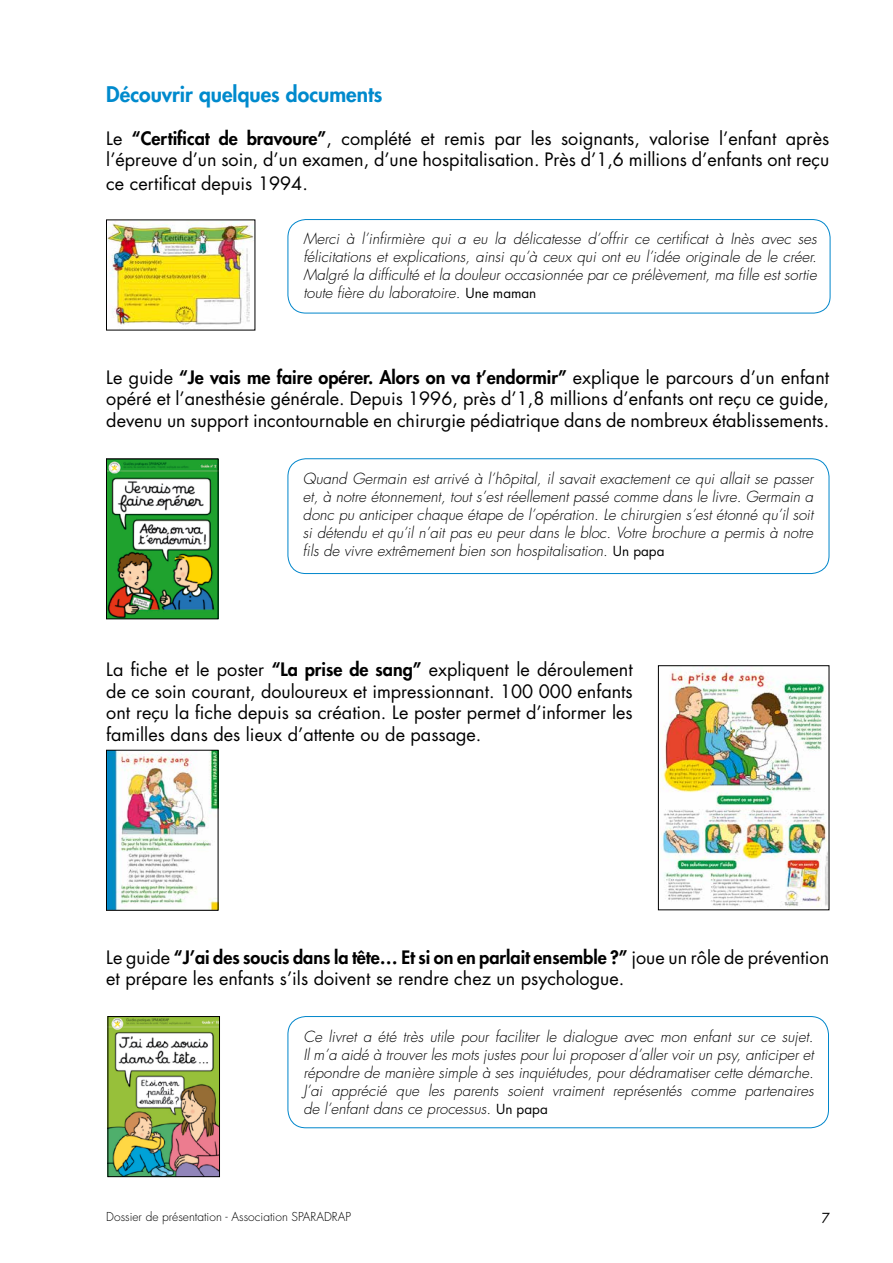
<style>
.page{position:relative;width:893px;height:1263px;background:#fff}
.page>*{position:absolute;margin:0;border:0;box-sizing:border-box;transform-origin:0 0}
.t1{font:800 21px "Futura";color:#008acd}
.t2{font:18px/21.6px "Futura";color:#000}
.t3{font:italic 300 15px/18px "Futura";color:#000;text-align:justify}
.t4{font:13.5px "Futura";color:#000}
.t5{font:300 12px "Futura";color:#000}
.s1{font-weight:800}
.s2{font-weight:400;font-style:normal;font-size:13.5px}
</style>
<div class="page">
<img style="left:108px;top:222px;width:145px;height:103px">
<div style="left:288px;top:219px;width:542px;height:94px;border:1px solid #0086cb;border-radius:18px"></div>
<img style="left:108px;top:461px;width:108px;height:156px">
<div style="left:106px;top:459px;width:112px;height:160px;border:1px solid #000"></div>
<div style="left:288px;top:459px;width:541px;height:115px;border:1px solid #0086cb;border-radius:18px"></div>
<img style="left:108px;top:752px;width:108px;height:156px">
<div style="left:106px;top:750px;width:112px;height:160px;border:1px solid #000"></div>
<img style="left:660px;top:667px;width:167px;height:240px">
<div style="left:658px;top:665px;width:171px;height:245px;border:1px solid #000"></div>
<div style="left:288px;top:1016px;width:541px;height:112px;border:1px solid #0086cb;border-radius:18px"></div>
<img style="left:110px;top:1018px;width:108px;height:157px">
<div style="left:108px;top:1016px;width:112px;height:161px;border:1px solid #000"></div>
<h1 class="t1" style="left:106px;top:81px;width:278px">Découvrir quelques documents</h1>
<p class="t2" style="left:106px;top:128px;width:724px">Le <span class="s1">“Certificat de bravoure”</span>, complété et remis par les soignants, valorise l’enfant après l’épreuve d’un soin, d’un examen, d’une hospitalisation. Près d’1,6 millions d’enfants ont reçu</p>
<p class="t2" style="left:106px;top:173px;width:203px">ce certificat depuis 1994.</p>
<p class="t3" style="left:303px;top:230px;width:515px">Merci à l’infirmière qui a eu la délicatesse d’offrir ce certificat à Inès avec ses félicitations et explications, ainsi qu’à ceux qui ont eu l’idée originale de le créer.<br>Malgré la difficulté et la douleur occasionnée par ce prélèvement, ma fille est sortie toute fière du laboratoire. <span class="s2">Une maman</span></p>
<p class="t2" style="left:106px;top:366px;width:724px;text-align:justify">Le guide <span class="s1">“Je vais me faire opérer. Alors on va t’endormir”</span> explique le parcours d’un enfant opéré et l’anesthésie générale. Depuis 1996, près d’1,8 millions d’enfants ont reçu ce guide, devenu un support incontournable en chirurgie pédiatrique dans de nombreux établissements.</p>
<p class="t3" style="left:303px;top:470px;width:512px">Quand Germain est arrivé à l’hôpital, il savait exactement ce qui allait se passer et, à notre étonnement, tout s’est réellement passé comme dans le livre. Germain a donc pu anticiper chaque étape de l’opération. Le chirurgien s’est étonné qu’il soit si détendu et qu’il n’ait pas eu peur dans le bloc. Votre brochure a permis à notre fils de vivre extrêmement bien son hospitalisation. <span class="s2">Un papa</span></p>
<p class="t2" style="left:106px;top:659px;width:528px;text-align:justify">La fiche et le poster <span class="s1">“La prise de sang”</span> expliquent le déroulement de ce soin courant, douloureux et impressionnant. 100 000 enfants ont reçu la fiche depuis sa création. Le poster permet d’informer les familles dans des lieux d’attente ou de passage.</p>
<p class="t2" style="left:106px;top:946px;width:724px">Le guide <span class="s1">“J’ai des soucis dans la tête… Et si on en parlait ensemble ?”</span> joue un rôle de prévention et prépare les enfants s’ils doivent se rendre chez un psychologue.</p>
<p class="t3" style="left:303px;top:1027px;width:512px">Ce livret a été très utile pour faciliter le dialogue avec mon enfant sur ce sujet.<br>Il m’a aidé à trouver les mots justes pour lui proposer d’aller voir un psy, anticiper et répondre de manière simple à ses inquiétudes, pour dédramatiser cette démarche.<br>J’ai apprécié que les parents soient vraiment représentés comme partenaires de l’enfant dans ce processus. <span class="s2">Un papa</span></p>
<p class="t5" style="left:106px;top:1209px;width:246px">Dossier de présentation - Association SPARADRAP</p>
<p class="t4" style="left:822px;top:1209px;width:10px">7</p>
</div>
